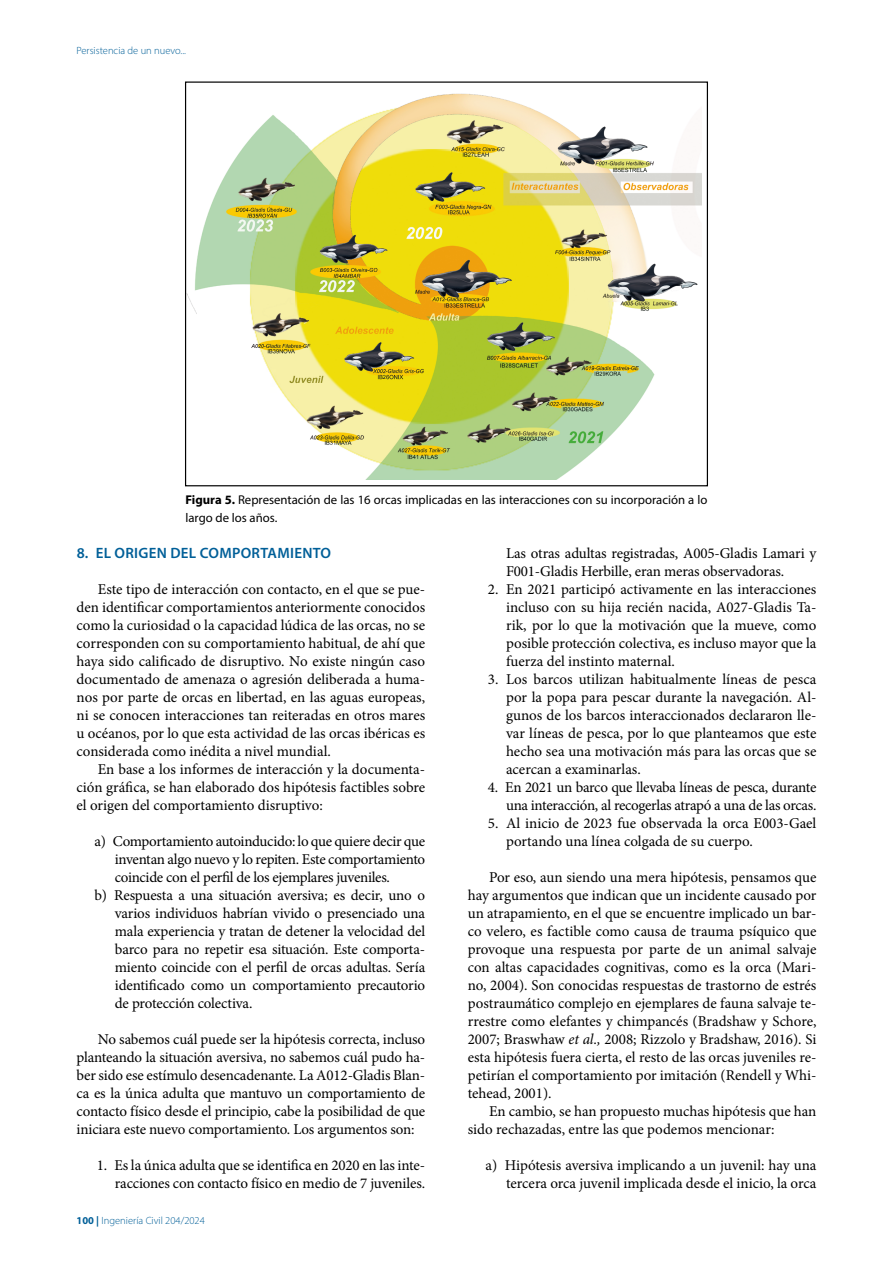
<style>
.page{position:relative;width:893px;height:1263px;background:#fff}
.page>*{position:absolute;margin:0;border:0;box-sizing:border-box;transform-origin:0 0}
.t1{font:15px/18px "Minion Pro";letter-spacing:-.01em;color:#000;text-align:justify}
.t2{font:600 15px "Myriad Pro";letter-spacing:.02em;color:#005f98}
.t3{font:12.75px/18px "Myriad Pro";color:#000}
.t4{font:300 10.5px "Myriad Pro";color:#005f98}
.s1{font-weight:700}
.s2{font-style:italic}
</style>
<div class="page">
<img style="left:187px;top:93px;width:514px;height:386px">
<p class="t4" style="left:77px;top:44px;width:111px">Persistencia de un nuevo...</p>
<p class="t3" style="left:185px;top:491px;width:523px"><span class="s1">Figura 5.</span> Representación de las 16 orcas implicadas en las interacciones con su incorporación a lo largo de los años.</p>
<p class="t2" style="left:77px;top:543px;width:256px">8. EL ORIGEN DEL COMPORTAMIENTO</p>
<p class="t1" style="left:77px;top:580px;width:350px;text-indent:21px">Este tipo de interacción con contacto, en el que se pue&shy;den identificar comportamientos anteriormente conocidos como la curiosidad o la capacidad lúdica de las orcas, no se corresponden con su comportamiento habitual, de ahí que haya sido calificado de disruptivo. No existe ningún caso documentado de amenaza o agresión deliberada a huma&shy;nos por parte de orcas en libertad, en las aguas europeas, ni se conocen interacciones tan reiteradas en otros mares u océanos, por lo que esta actividad de las orcas ibéricas es considerada como inédita a nivel mundial.</p>
<p class="t1" style="left:77px;top:760px;width:350px;text-indent:21px">En base a los informes de interacción y la documenta&shy;ción gráfica, se han elaborado dos hipótesis factibles sobre el origen del comportamiento disruptivo:</p>
<p class="t1" style="left:94px;top:832px;width:332px">a) Comportamiento autoinducido: lo que quiere decir que</p>
<p class="t1" style="left:115px;top:850px;width:312px">inventan algo nuevo y lo repiten. Este comportamiento</p>
<p class="t1" style="left:115px;top:868px;width:277px">coincide con el perfil de los ejemplares juveniles.</p>
<p class="t1" style="left:94px;top:886px;width:332px">b) Respuesta a una situación aversiva; es decir, uno o</p>
<p class="t1" style="left:115px;top:904px;width:312px">varios individuos habrían vivido o presenciado una</p>
<p class="t1" style="left:115px;top:922px;width:312px">mala experiencia y tratan de detener la velocidad del</p>
<p class="t1" style="left:115px;top:940px;width:312px">barco para no repetir esa situación. Este comporta-</p>
<p class="t1" style="left:115px;top:958px;width:312px">miento coincide con el perfil de orcas adultas. Sería</p>
<p class="t1" style="left:115px;top:976px;width:312px">identificado como un comportamiento precautorio</p>
<p class="t1" style="left:115px;top:994px;width:139px">de protección colectiva.</p>
<p class="t1" style="left:77px;top:1030px;width:350px;text-indent:21px">No sabemos cuál puede ser la hipótesis correcta, incluso planteando la situación aversiva, no sabemos cuál pudo ha&shy;ber sido ese estímulo desencadenante. La A012-Gladis Blan&shy;ca es la única adulta que mantuvo un comportamiento de contacto físico desde el principio, cabe la posibilidad de que iniciara este nuevo comportamiento. Los argumentos son:</p>
<p class="t1" style="left:97px;top:1156px;width:330px;text-align:right">1. Es la única adulta que se identifica en 2020 en las inte&shy;racciones con contacto físico en medio de 7 juveniles.</p>
<p class="t4" style="left:77px;top:1214px;width:130px"><span class="s1">100 |</span> Ingeniería Civil 204/2024</p>
<p class="t1" style="left:506px;top:544px;width:312px">Las otras adultas registradas, A005-Gladis Lamari y<br>F001-Gladis Herbille, eran meras observadoras.</p>
<p class="t1" style="left:506px;top:580px;width:312px;text-indent:-18px">2. En 2021 participó activamente en las interacciones incluso con su hija recién nacida, A027-Gladis Ta&shy;rik, por lo que la motivación que la mueve, como posible protección colectiva, es incluso mayor que la fuerza del instinto maternal.</p>
<p class="t1" style="left:506px;top:670px;width:312px;text-indent:-18px">3. Los barcos utilizan habitualmente líneas de pesca por la popa para pescar durante la navegación. Al&shy;gunos de los barcos interaccionados declararon lle&shy;var líneas de pesca, por lo que planteamos que este hecho sea una motivación más para las orcas que se acercan a examinarlas.</p>
<p class="t1" style="left:488px;top:778px;width:330px;text-align:right">4. En 2021 un barco que llevaba líneas de pesca, durante una interacción, al recogerlas atrapó a una de las orcas.</p>
<p class="t1" style="left:506px;top:814px;width:312px;text-indent:-18px">5. Al inicio de 2023 fue observada la orca E003-Gael portando una línea colgada de su cuerpo.</p>
<p class="t1" style="left:468px;top:868px;width:350px;text-indent:21px">Por eso, aun siendo una mera hipótesis, pensamos que hay argumentos que indican que un incidente causado por un atrapamiento, en el que se encuentre implicado un bar&shy;co velero, es factible como causa de trauma psíquico que provoque una respuesta por parte de un animal salvaje con altas capacidades cognitivas, como es la orca (Mari&shy;no, 2004). Son conocidas respuestas de trastorno de estrés postraumático complejo en ejemplares de fauna salvaje te&shy;rrestre como elefantes y chimpancés (Bradshaw y Schore, 2007; Braswhaw <span class="s2">et al.,</span> 2008; Rizzolo y Bradshaw, 2016). Si esta hipótesis fuera cierta, el resto de las orcas juveniles re&shy;petirían el comportamiento por imitación (Rendell y Whi&shy;tehead, 2001).</p>
<p class="t1" style="left:468px;top:1102px;width:350px;text-indent:21px">En cambio, se han propuesto muchas hipótesis que han sido rechazadas, entre las que podemos mencionar:</p>
<p class="t1" style="left:486px;top:1156px;width:332px;text-align:right">a) Hipótesis aversiva implicando a un juvenil: hay una tercera orca juvenil implicada desde el inicio, la orca</p>
</div>
